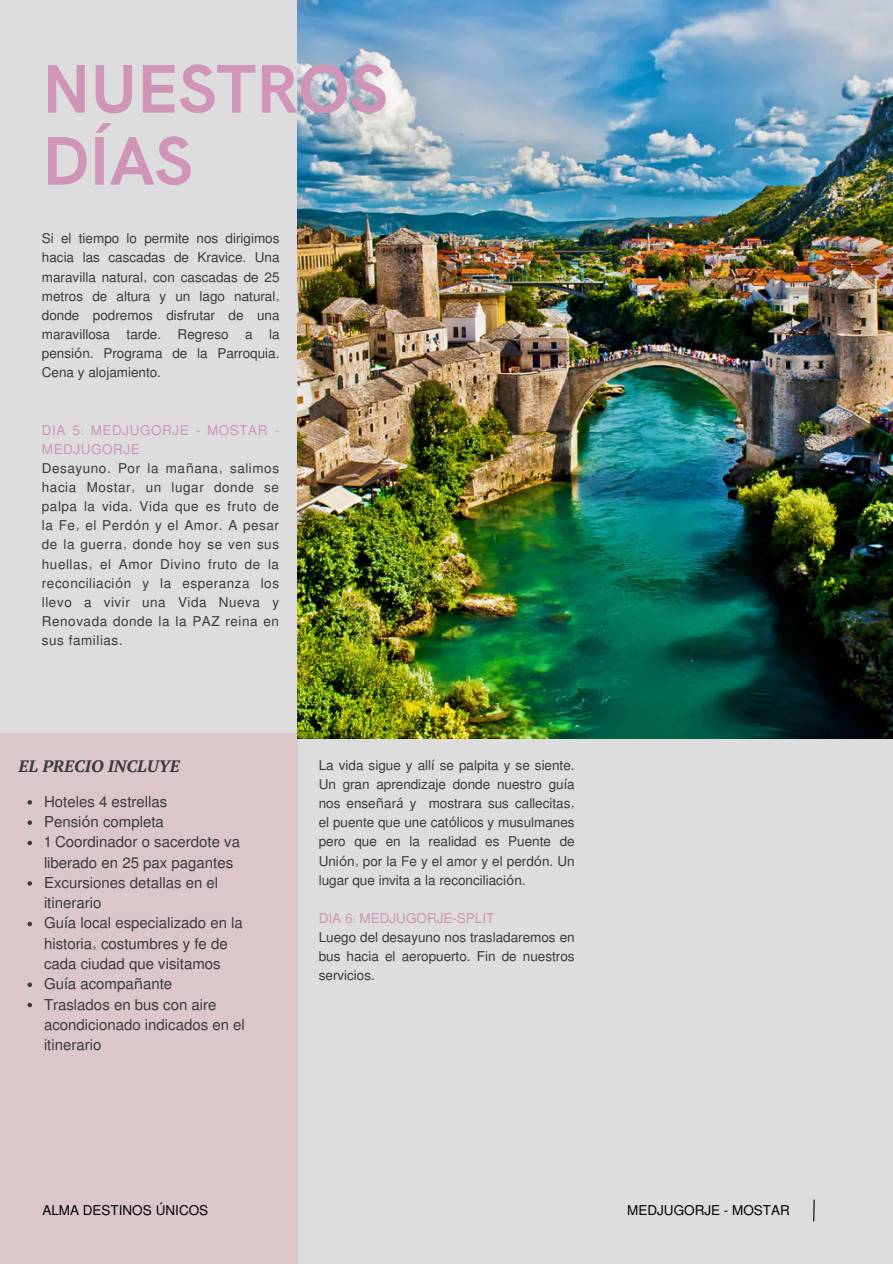
<style>
.page{position:relative;width:893px;height:1264px;background:#fff}
.page>*{position:absolute;margin:0;border:0;box-sizing:border-box;transform-origin:0 0}
.t1{font:700 69px "HK Grotesk";letter-spacing:-.005em;color:#cf94b6}
.t2{font:italic 700 16.5px "PT Serif";color:#3b3939}
.t3{font:15px/20.2px "Mukti";color:#3b3939}
.t4{font:13.5px/19.2px "Mukti";color:#3b3939;text-align:justify}
.t5{font:13.5px "Mukti";color:#000}
.t6{font:13.5px/19.2px "Mukti";letter-spacing:.04em;color:#cf94b6}
.t7{font:13.5px "Mukti";color:#cf94b6}
.s1{font-family:"Noto Sans"}
</style>
<div class="page">
<div style="left:0;top:0;width:892px;height:1263px;background:#ddd"></div>
<div style="left:0;top:733px;width:298px;height:530px;background:#dbc7c9"></div>
<svg style="left:813px;top:1199px;width:2px;height:23px"></svg>
<img style="left:298px;top:0;width:594px;height:738px">
<svg style="left:27px;top:800px;width:5px;height:4px"></svg>
<svg style="left:27px;top:820px;width:5px;height:5px"></svg>
<svg style="left:27px;top:840px;width:5px;height:5px"></svg>
<svg style="left:27px;top:881px;width:5px;height:4px"></svg>
<svg style="left:27px;top:921px;width:5px;height:5px"></svg>
<svg style="left:27px;top:982px;width:5px;height:5px"></svg>
<svg style="left:27px;top:1002px;width:5px;height:5px"></svg>
<p class="t1" style="left:42px;top:50px;width:347px">NUESTROS</p>
<p class="t1" style="left:42px;top:122px;width:152px">DÍAS</p>
<p class="t4" style="left:42px;top:228px;width:239px">Si el tiempo lo permite nos dirigimos hacia las cascadas de Kravice. Una maravilla natural, con cascadas de 25 metros de altura y un lago natural, donde podremos disfrutar de una maravillosa tarde. Regreso a la pensi<span class="s1">ó</span>n. Programa de la Parroquia.<br>Cena y alojamiento.</p>
<p class="t6" style="left:42px;top:419px;width:239px">DIA 5: MEDJUGORJE - MOSTAR -<br>MEDJUGORJE</p>
<p class="t4" style="left:42px;top:458px;width:239px">Desayuno. Por la ma<span class="s1">ñ</span>ana, salimos hacia Mostar, un lugar donde se palpa la vida. Vida que es fruto de la Fe, el Perd<span class="s1">ó</span>n y el Amor. A pesar de la guerra, donde hoy se ven sus huellas, el Amor Divino fruto de la reconciliaci<span class="s1">ó</span>n y la esperanza los llevo a vivir una Vida Nueva y Renovada donde la la PAZ reina en sus familias.</p>
<p class="t2" style="left:18px;top:755px;width:163px">EL PRECIO INCLUYE</p>
<p class="t3" style="left:44px;top:790px;width:125px">Hoteles 4 estrellas</p>
<p class="t3" style="left:44px;top:811px;width:121px">Pensi<span class="s1">ó</span>n completa</p>
<p class="t3" style="left:44px;top:831px;width:197px">1 Coordinador o sacerdote va liberado en 25 pax pagantes</p>
<p class="t3" style="left:44px;top:871px;width:176px">Excursiones detallas en el itinerario</p>
<p class="t3" style="left:44px;top:912px;width:200px">Gu<span class="s1">í</span>a local especializado en la historia, costumbres y fe de cada ciudad que visitamos</p>
<p class="t3" style="left:44px;top:973px;width:130px">Gu<span class="s1">í</span>a acompa<span class="s1">ñ</span>ante</p>
<p class="t3" style="left:44px;top:993px;width:202px">Traslados en bus con aire acondicionado indicados en el itinerario</p>
<p class="t4" style="left:319px;top:755px;width:257px">La vida sigue y all<span class="s1">í</span> se palpita y se siente.<br>Un gran aprendizaje donde nuestro gu<span class="s1">í</span>a nos ense<span class="s1">ñ</span>ar<span class="s1">á</span> y mostrara sus callecitas, el puente que une cat<span class="s1">ó</span>licos y musulmanes pero que en la realidad es Puente de Uni<span class="s1">ó</span>n, por la Fe y el amor y el perd<span class="s1">ó</span>n. Un lugar que invita a la reconciliaci<span class="s1">ó</span>n.</p>
<p class="t7" style="left:319px;top:908px;width:177px">DIA 6: MEDJUGORJE-SPLIT</p>
<p class="t4" style="left:319px;top:927px;width:257px">Luego del desayuno nos trasladaremos en bus hacia el aeropuerto. Fin de nuestros servicios.</p>
<p class="t5" style="left:42px;top:1200px;width:167px">ALMA DESTINOS <span class="s1">Ú</span>NICOS</p>
<p class="t5" style="left:627px;top:1200px;width:164px">MEDJUGORJE - MOSTAR</p>
</div>
